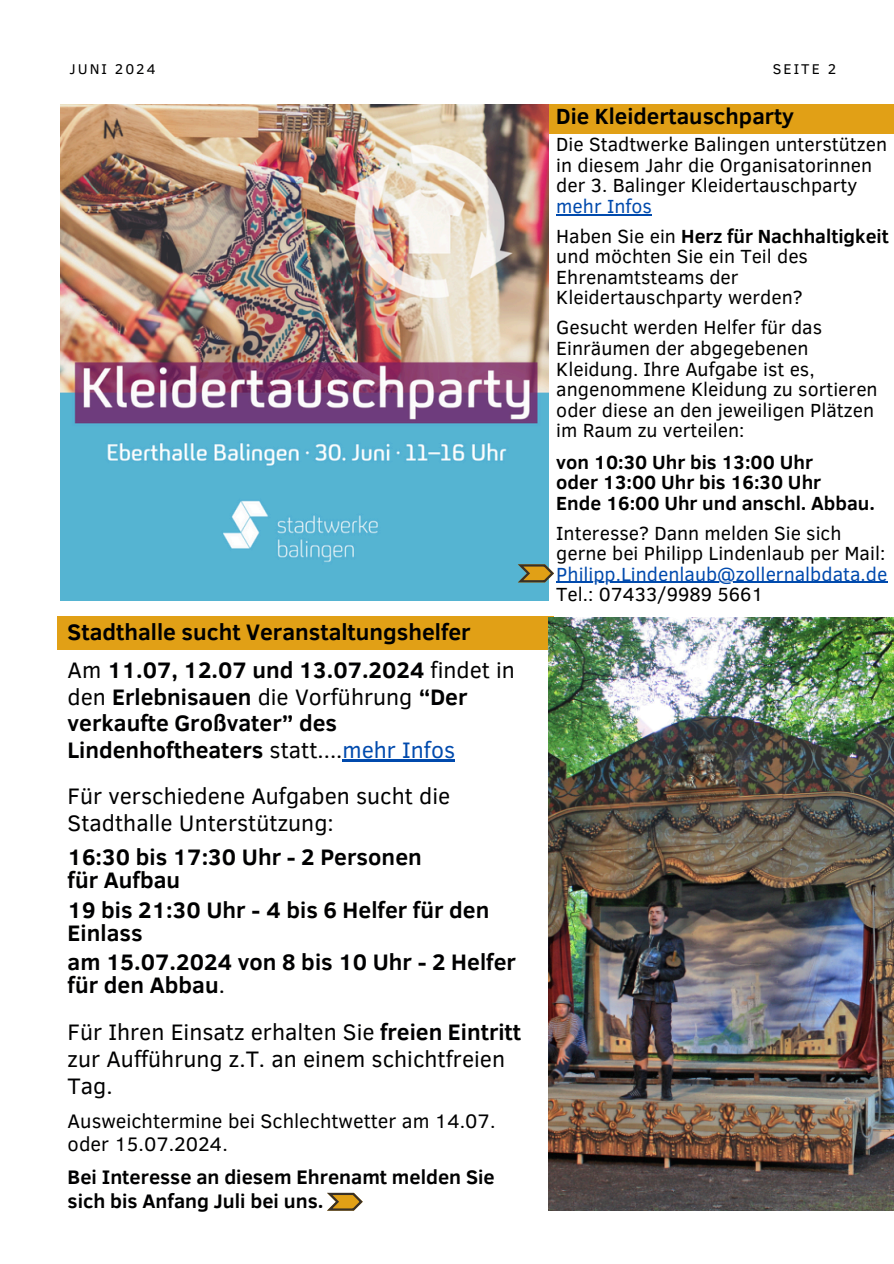
<style>
.page{position:relative;width:894px;height:1264px;background:#fff}
.page>*{position:absolute;margin:0;border:0;box-sizing:border-box;transform-origin:0 0}
.t1{font:700 22.95px/26.8px "Clear Sans";color:#000001}
.t2{font:22.95px/26.8px "Clear Sans";color:#000001}
.t3{font:700 22.5px "Clear Sans";color:#000}
.t4{font:700 20.1px/23.4px "Clear Sans";color:#000001}
.t5{font:20.1px/23.4px "Clear Sans";color:#000001}
.t6{font:19.5px/20.5px "Clear Sans";color:#000}
.t7{font:700 19.5px/20.5px "Clear Sans";color:#000}
.t8{font:19.5px/20.5px "Clear Sans";color:#004aad}
.t9{font:14.55px "Clear Sans";letter-spacing:.14em;color:#000001}
.s1{color:#004aad}
.s2{font-weight:700}
.s3{color:#000}
.s4{font-weight:400}
.s5{font-weight:400;color:#004aad}
</style>
<div class="page">
<div style="left:544px;top:105px;width:349px;height:29px;background:#e1a016"></div>
<div style="left:57px;top:616px;width:496px;height:34px;background:#e1a016"></div>
<img style="left:61px;top:104px;width:487px;height:496px">
<hr style="left:556px;top:214px;width:95px;height:1px;background:#004aad">
<hr style="left:556px;top:581px;width:331px;height:2px;background:#004aad">
<svg style="left:517px;top:564px;width:37px;height:18px"></svg>
<img style="left:548px;top:617px;width:345px;height:593px">
<hr style="left:342px;top:759px;width:113px;height:2px;background:#004aad">
<svg style="left:327px;top:1192px;width:35px;height:18px"></svg>
<p class="t9" style="left:69px;top:58px;width:88px">JUNI 2024</p>
<p class="t9" style="left:772px;top:58px;width:65px">SEITE 2</p>
<h1 class="t3" style="left:556px;top:100px;width:239px">Die Kleidertauschparty</h1>
<h4 class="t6" style="left:556px;top:133px;width:332px">Die Stadtwerke Balingen unterstützen in diesem Jahr die Organisatorinnen der 3. Balinger Kleidertauschparty <span class="s1">mehr Infos</span></h4>
<h4 class="t6" style="left:556px;top:225px;width:334px">Haben Sie ein <span class="s2">Herz für Nachhaltigkeit </span>und möchten Sie ein Teil des<br>Ehrenamtsteams der<br>Kleidertauschparty werden?</h4>
<h4 class="t6" style="left:556px;top:316px;width:323px">Gesucht werden Helfer für das<br>Einräumen der abgegebenen<br>Kleidung. Ihre Aufgabe ist es, angenommene Kleidung zu sortieren oder diese an den jeweiligen Plätzen im Raum zu verteilen:</h4>
<h3 class="t7" style="left:556px;top:450px;width:320px">von 10:30 Uhr bis 13:00 Uhr<br>oder 13:00 Uhr bis 16:30 Uhr<br>Ende 16:00 Uhr und anschl. Abbau.</h3>
<h4 class="t6" style="left:556px;top:521px;width:330px">Interesse? Dann melden Sie sich gerne bei Philipp Lindenlaub per Mail:</h4>
<h1 class="t8" style="left:556px;top:562px;width:332px">Philipp.Lindenlaub@zollernalbdata.de<br><span class="s3">Tel.: 07433/9989 5661</span></h1>
<h2 class="t1" style="left:68px;top:617px;width:404px">Stadthalle sucht Veranstaltungshelfer</h2>
<h1 class="t1" style="left:68px;top:655px;width:449px"><span class="s4">Am</span> 11.07, 12.07 und 13.07.2024 <span class="s4">findet in den</span> Erlebnisauen <span class="s4">die Vorführung</span> “Der verkaufte Großvater” des Lindenhoftheaters <span class="s4">statt....</span><span class="s5">mehr Infos</span></h1>
<h1 class="t2" style="left:68px;top:781px;width:384px">Für verschiedene Aufgaben sucht die<br>Stadthalle Unterstützung:</h1>
<h2 class="t1" style="left:68px;top:844px;width:355px;line-height:23px">16:30 bis 17:30 Uhr - 2 Personen für Aufbau</h2>
<h2 class="t1" style="left:68px;top:897px;width:423px;line-height:23px">19 bis 21:30 Uhr - 4 bis 6 Helfer für den<br>Einlass</h2>
<h4 class="t1" style="left:68px;top:949px;width:449px;line-height:23px">am 15.07.2024 von 8 bis 10 Uhr - 2 Helfer für den Abbau<span class="s4">.</span></h4>
<h3 class="t2" style="left:68px;top:1017px;width:455px">Für Ihren Einsatz erhalten Sie <span class="s2">freien Eintritt </span>zur Aufführung z.T. an einem schichtfreien<br>Tag.</h3>
<p class="t5" style="left:68px;top:1107px;width:429px">Ausweichtermine bei Schlechtwetter am 14.07. oder 15.07.2024.</p>
<p class="t4" style="left:68px;top:1164px;width:428px">Bei Interesse an diesem Ehrenamt melden Sie sich bis Anfang Juli bei uns.</p>
</div>
